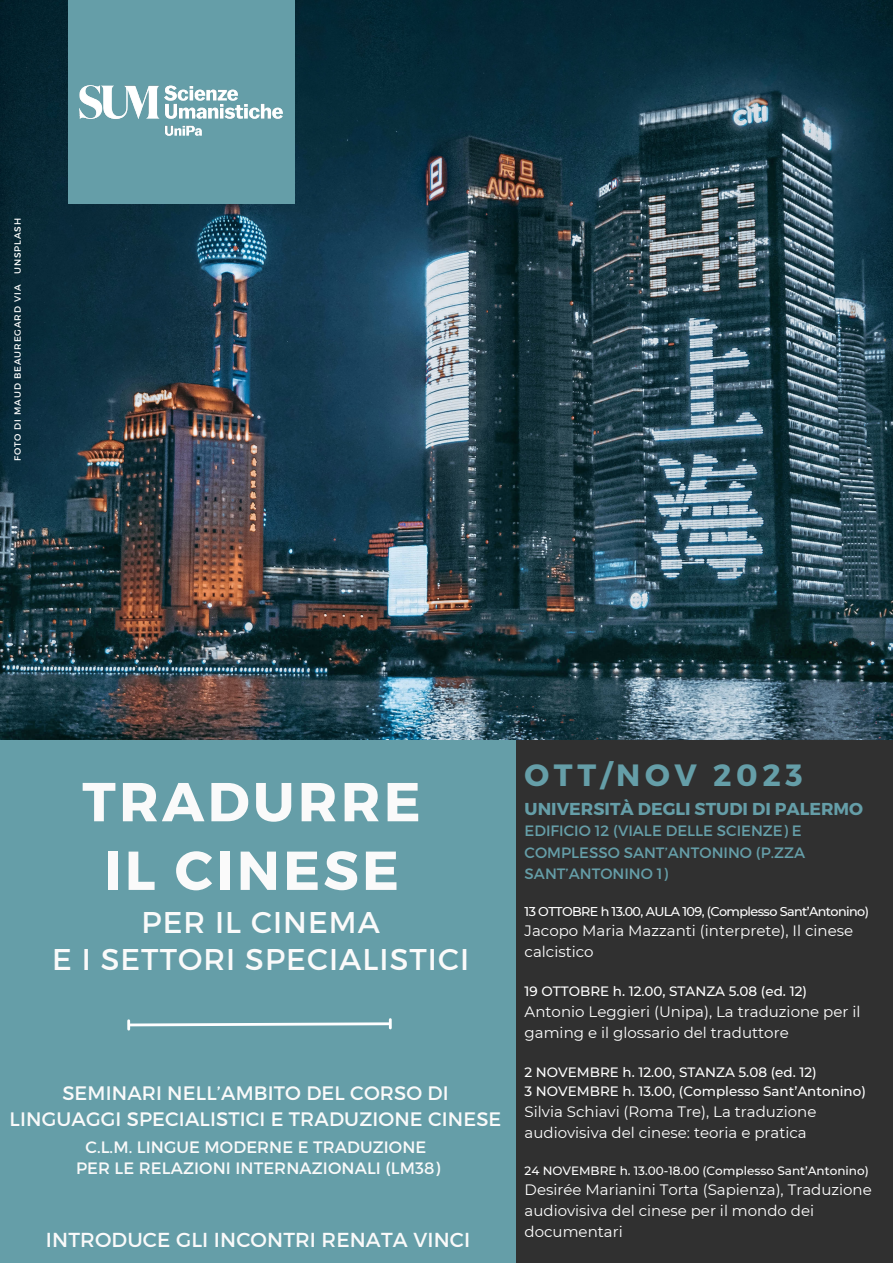
<style>
.page{position:relative;width:893px;height:1263px;background:#fff}
.page>*{position:absolute;margin:0;border:0;box-sizing:border-box;transform-origin:0 0}
.t1{font:700 54.75px "Montserrat";letter-spacing:.06em;color:#fafafa}
.t2{font:700 30.75px "Montserrat";letter-spacing:.15em;color:#659ea8}
.t3{font:30px "Montserrat";letter-spacing:.035em;color:#fafafa}
.t4{font:20.25px "Montserrat";letter-spacing:.005em;color:#fafafa}
.t5{font:19.5px "Montserrat";letter-spacing:.005em;color:#fafafa}
.t6{font:700 17.25px "Montserrat";color:#659ea8}
.t7{font:16.5px "Montserrat";letter-spacing:.005em;color:#fafafa}
.t8{font:15px/20.9px "Montserrat";color:#fff}
.t9{font:15px/21.4px "Montserrat";color:#659ea8}
.t10{font:500 13.5px "Montserrat";color:#fff}
.t11{font:500 12.75px "Montserrat";letter-spacing:-.045em;color:#fff}
.t12{font:500 12px "Montserrat";color:#fff}
.t13{font:9px "Montserrat";letter-spacing:.1em;color:#fff}
</style>
<div class="page">
<img style="left:0;top:0;width:893px;height:740px">
<div style="left:0;top:740px;width:528px;height:523px;background:#659ea8"></div>
<div style="left:516px;top:740px;width:377px;height:523px;background:#303030"></div>
<div style="left:68px;top:0;width:226px;height:204px;background:#659ea8"></div>
<img style="left:33px;top:37px;width:296px;height:148px">
<svg style="left:127px;top:1019px;width:265px;height:10px"></svg>
<p class="t13" style="left:12px;top:461px;width:245px;rotate:-90deg">FOTO DI MAUD BEAUREGARD VIA UNSPLASH</p>
<p class="t1" style="left:82px;top:766px;width:340px">TRADURRE</p>
<p class="t1" style="left:104px;top:835px;width:296px">IL CINESE</p>
<p class="t3" style="left:141px;top:902px;width:240px">PER IL CINEMA</p>
<p class="t3" style="left:52px;top:940px;width:418px">E I SETTORI SPECIALISTICI</p>
<p class="t5" style="left:62px;top:1080px;width:388px">SEMINARI NELL’AMBITO DEL CORSO DI</p>
<p class="t5" style="left:10px;top:1106px;width:493px">LINGUAGGI SPECIALISTICI E TRADUZIONE CINESE</p>
<p class="t7" style="left:85px;top:1136px;width:342px">C.L.M. LINGUE MODERNE E TRADUZIONE</p>
<p class="t7" style="left:76px;top:1157px;width:366px">PER LE RELAZIONI INTERNAZIONALI (LM38)</p>
<p class="t4" style="left:46px;top:1227px;width:426px">INTRODUCE GLI INCONTRI RENATA VINCI</p>
<p class="t2" style="left:524px;top:755px;width:280px">OTT/NOV 2023</p>
<p class="t6" style="left:524px;top:797px;width:340px">UNIVERSITÀ DEGLI STUDI DI PALERMO</p>
<p class="t9" style="left:524px;top:819px;width:278px">EDIFICIO 12 (VIALE DELLE SCIENZE) E</p>
<p class="t9" style="left:524px;top:841px;width:282px">COMPLESSO SANT’ANTONINO (P.ZZA<br>SANT’ANTONINO 1)</p>
<p class="t11" style="left:524px;top:903px;width:346px">13 OTTOBRE h 13.00, AULA 109, (Complesso Sant’Antonino)</p>
<p class="t8" style="left:524px;top:920px;width:330px">Jacopo Maria Mazzanti (interprete), Il cinese calcistico</p>
<p class="t10" style="left:524px;top:983px;width:284px">19 OTTOBRE h. 12.00, STANZA 5.08 (ed. 12)</p>
<p class="t8" style="left:524px;top:1001px;width:337px">Antonio Leggieri (Unipa), La traduzione per il gaming e il glossario del traduttore</p>
<p class="t10" style="left:524px;top:1064px;width:294px">2 NOVEMBRE h. 12.00, STANZA 5.08 (ed. 12)</p>
<p class="t10" style="left:524px;top:1083px;width:343px">3 NOVEMBRE h. 13.00, (Complesso Sant’Antonino)</p>
<p class="t8" style="left:524px;top:1101px;width:293px">Silvia Schiavi (Roma Tre), La traduzione audiovisiva del cinese: teoria e pratica</p>
<p class="t12" style="left:524px;top:1163px;width:346px">24 NOVEMBRE h. 13.00-18.00 (Complesso Sant’Antonino)</p>
<p class="t8" style="left:524px;top:1180px;width:349px">Desirée Marianini Torta (Sapienza), Traduzione audiovisiva del cinese per il mondo dei documentari</p>
</div>
